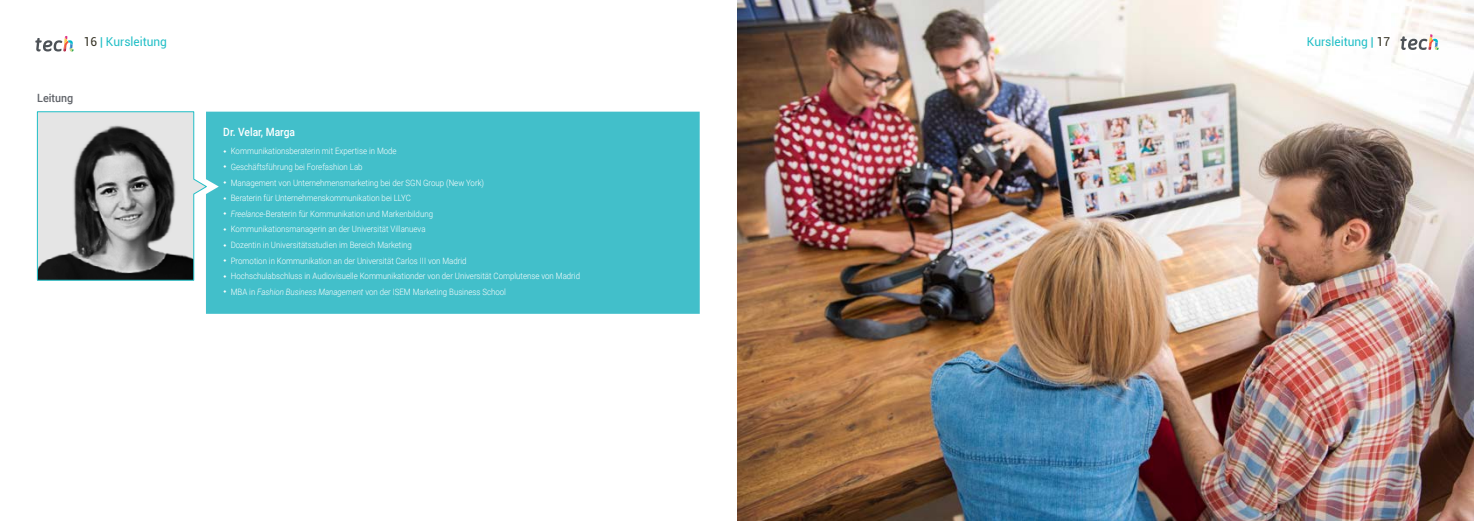
<style>
.page{position:relative;width:1474px;height:521px;background:#fff}
.page>*{position:absolute;margin:0;border:0;box-sizing:border-box;transform-origin:0 0}
.t1{font:12.25px "Roboto";color:#20bec6}
.t2{font:500 11.38px "Roboto";color:#fff;scale:.9 1}
.t3{font:500 11.38px "Roboto";color:#61646a;scale:.95 1}
.t4{font:300 8.75px/15.6px "Roboto";color:#fff;scale:.9 1}
.s1{color:#312e20}
.s2{font-style:italic}
</style>
<div class="page">
<svg style="left:35px;top:36px;width:39px;height:16px"></svg>
<div style="left:206px;top:112px;width:493px;height:202px;background:#42bfca"></div>
<svg style="left:37px;top:112px;width:170px;height:168px;background:#999c9d"></svg>
<img style="left:737px;top:0;width:736px;height:521px">
<svg style="left:1400px;top:34px;width:38px;height:17px"></svg>
<h1 class="t1" style="left:84px;top:33px;width:85px"><span class="s1">16</span> | Kursleitung</h1>
<h2 class="t3" style="left:37px;top:90px;width:40px">Leitung</h2>
<h2 class="t2" style="left:223px;top:124px;width:81px">Dr. Velar, Marga</h2>
<p class="t4" style="left:231px;top:143px;width:389px">Kommunikationsberaterin mit Expertise in Mode<br>Geschäftsführung bei Forefashion Lab<br>Management von Unternehmensmarketing bei der SGN Group (New York)<br>Beraterin für Unternehmenskommunikation bei LLYC<br><span class="s2">Freelance</span>-Beraterin für Kommunikation und Markenbildung<br>Kommunikationsmanagerin an der Universität Villanueva<br>Dozentin in Universitätsstudien im Bereich Marketing<br>Promotion in Kommunikation an der Universität Carlos III von Madrid<br>Hochschulabschluss in Audiovisuelle Kommunikationder von der Universität Complutense von Madrid MBA in <span class="s2">Fashion Business Management</span> von der ISEM Marketing Business School</p>
<h1 class="t1" style="left:1306px;top:33px;width:85px">Kursleitung | <span class="s1">17</span></h1>
</div>
